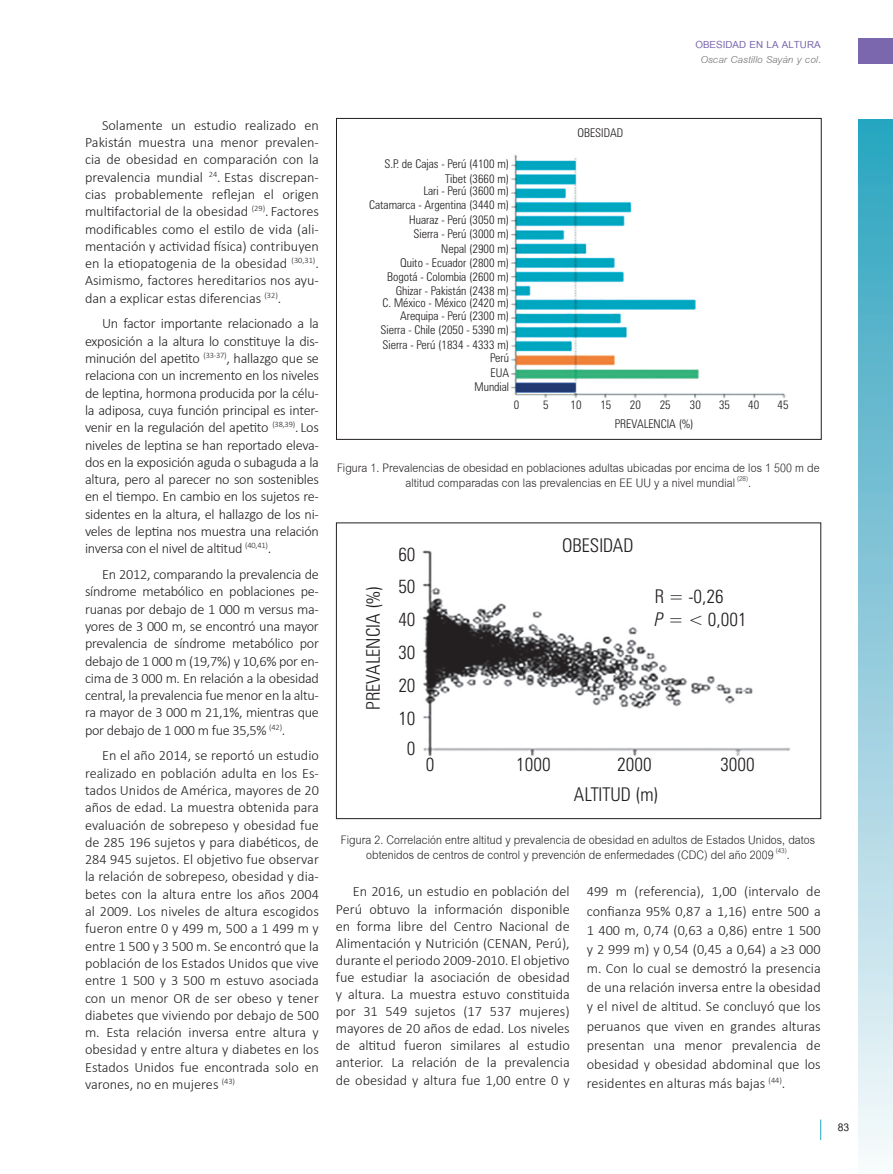
<style>
.page{position:relative;width:893px;height:1174px;background:#fff}
.page>*{position:absolute;margin:0;border:0;box-sizing:border-box;transform-origin:0 0}
.t1{font:300 condensed 18.9px/31.8px "Zurich BT";color:#231f20}
.t2{font:300 condensed 18.75px "Zurich BT";color:#231f20}
.t3{font:18px/15px "Cordia UPC";letter-spacing:.005em;color:#231f20;text-align:center;scale:.9 1}
.t4{font:700 15.75px "Cordia UPC";color:#231f20}
.t5{font:italic 15px "Cordia UPC";color:#6c6d70}
.t6{font:700 15px "Cordia UPC";color:#7a67ae}
.t7{font:300 14.25px/17.2px "Calibri";color:#231f20;text-align:justify}
.t8{font:300 condensed 12px/14.2px "Zurich BT";color:#231f20;text-align:right}
.s1{font-style:italic}
</style>
<div class="page">
<div style="left:859px;top:38px;width:34px;height:26px;background:#7a67ae"></div>
<div style="left:859px;top:119px;width:34px;height:1055px;background:linear-gradient(to bottom,#2da2bf,#f8f8fb)"></div>
<svg style="left:820px;top:1119px;width:1px;height:21px"></svg>
<img style="left:510px;top:155px;width:276px;height:243px">
<div style="left:336px;top:118px;width:485px;height:321px;border:1px solid #231f20"></div>
<img style="left:422px;top:550px;width:368px;height:210px">
<div style="left:336px;top:523px;width:485px;height:296px;border:1px solid #231f20"></div>
<p class="t6" style="left:695px;top:36px;width:127px">OBESIDAD EN LA ALTURA</p>
<p class="t5" style="left:700px;top:50px;width:122px">Oscar Castillo Sayán y col.</p>
<p class="t7" style="left:85px;top:116px;width:235px;text-indent:17px">Solamente un estudio realizado en Pakistán muestra una menor prevalen&shy;cia de obesidad en comparación con la prevalencia mundial <sup>24</sup>. Estas discrepan&shy;cias probablemente reflejan el origen multifactorial de la obesidad <sup>(29)</sup>. Factores modificables como el estilo de vida (ali&shy;mentación y actividad física) contribuyen en la etiopatogenia de la obesidad <sup>(30,31)</sup>.<br>Asimismo, factores hereditarios nos ayu&shy;dan a explicar estas diferencias <sup>(32)</sup>.</p>
<p class="t7" style="left:85px;top:315px;width:235px;text-indent:17px">Un factor importante relacionado a la exposición a la altura lo constituye la dis&shy;minución del apetito <sup>(33-37)</sup>, hallazgo que se relaciona con un incremento en los niveles de leptina, hormona producida por la célu&shy;la adiposa, cuya función principal es inter&shy;venir en la regulación del apetito <sup>(38,39)</sup>. Los niveles de leptina se han reportado eleva&shy;dos en la exposición aguda o subaguda a la altura, pero al parecer no son sostenibles en el tiempo. En cambio en los sujetos re&shy;sidentes en la altura, el hallazgo de los ni&shy;veles de leptina nos muestra una relación inversa con el nivel de altitud <sup>(40,41)</sup>.</p>
<p class="t7" style="left:85px;top:565px;width:235px;text-indent:17px">En 2012, comparando la prevalencia de síndrome metabólico en poblaciones pe&shy;ruanas por debajo de 1 000 m versus ma&shy;yores de 3 000 m, se encontró una mayor prevalencia de síndrome metabólico por debajo de 1 000 m (19,7%) y 10,6% por en&shy;cima de 3 000 m. En relación a la obesidad central, la prevalencia fue menor en la altu&shy;ra mayor de 3 000 m 21,1%, mientras que por debajo de 1 000 m fue 35,5% <sup>(42)</sup>.</p>
<p class="t7" style="left:85px;top:747px;width:235px;text-indent:17px">En el año 2014, se reportó un estudio realizado en población adulta en los Es&shy;tados Unidos de América, mayores de 20 años de edad. La muestra obtenida para evaluación de sobrepeso y obesidad fue de 285 196 sujetos y para diabéticos, de 284 945 sujetos. El objetivo fue observar la relación de sobrepeso, obesidad y dia&shy;betes con la altura entre los años 2004 al 2009. Los niveles de altura escogidos fueron entre 0 y 499 m, 500 a 1 499 m y entre 1 500 y 3 500 m. Se encontró que la población de los Estados Unidos que vive entre 1 500 y 3 500 m estuvo asociada con un menor OR de ser obeso y tener diabetes que viviendo por debajo de 500 m. Esta relación inversa entre altura y obesidad y entre altura y diabetes en los Estados Unidos fue encontrada solo en varones, no en mujeres <sup>(43)</sup></p>
<p class="t8" style="left:385px;top:156px;width:126px">S.P. de Cajas - Perú (4100 m)<br>Tibet (3660 m)</p>
<p class="t8" style="left:369px;top:184px;width:142px">Lari - Perú (3600 m)<br>Catamarca - Argentina (3440 m)<br>Huaraz - Perú (3050 m)<br>Sierra - Perú (3000 m)<br>Nepal (2900 m)<br>Quito - Ecuador (2800 m)<br>Bogotá - Colombia (2600 m)<br>Ghizar - Pakistán (2438 m)</p>
<p class="t8" style="left:380px;top:296px;width:130px;line-height:13.4px">C. México - México (2420 m)<br>Arequipa - Perú (2300 m)<br>Sierra - Chile (2050 - 5390 m)</p>
<p class="t8" style="left:383px;top:338px;width:128px;line-height:13.2px">Sierra - Perú (1834 - 4333 m)<br>Perú</p>
<p class="t8" style="left:475px;top:365px;width:36px">EUA<br>Mundial</p>
<p class="t8" style="left:577px;top:126px;width:47px">OBESIDAD</p>
<p class="t8" style="left:514px;top:397px;width:7px">0</p>
<p class="t8" style="left:543px;top:397px;width:7px">5</p>
<p class="t8" style="left:570px;top:397px;width:13px">10</p>
<p class="t8" style="left:600px;top:397px;width:13px">15</p>
<p class="t8" style="left:630px;top:397px;width:13px">20</p>
<p class="t8" style="left:660px;top:397px;width:13px">25</p>
<p class="t8" style="left:690px;top:397px;width:13px">30</p>
<p class="t8" style="left:719px;top:397px;width:13px">35</p>
<p class="t8" style="left:748px;top:397px;width:13px">40</p>
<p class="t8" style="left:778px;top:397px;width:13px">45</p>
<p class="t8" style="left:615px;top:416px;width:80px">PREVALENCIA (%)</p>
<p class="t3" style="left:337px;top:460px;width:538px">Figura 1. Prevalencias de obesidad en poblaciones adultas ubicadas por encima de los 1 500 m de altitud comparadas con las prevalencias en EE UU y a nivel mundial <sup>(28)</sup>.</p>
<h2 class="t2" style="left:362px;top:709px;width:125px;rotate:-90deg">PREVALENCIA (%)</h2>
<h1 class="t1" style="left:398px;top:538px;width:19px">60<br>50</h1>
<h1 class="t1" style="left:398px;top:603px;width:19px">40</h1>
<h1 class="t1" style="left:398px;top:636px;width:19px">30</h1>
<h1 class="t1" style="left:398px;top:669px;width:19px">20</h1>
<h1 class="t1" style="left:398px;top:702px;width:19px">10</h1>
<h1 class="t1" style="left:407px;top:732px;width:10px">0</h1>
<h1 class="t1" style="left:426px;top:748px;width:10px">0</h1>
<h1 class="t1" style="left:562px;top:529px;width:73px">OBESIDAD</h1>
<h1 class="t1" style="left:655px;top:585px;width:93px;line-height:22.6px">R = -0,26<br><span class="s1">P</span> = &lt; 0,001</h1>
<h1 class="t1" style="left:516px;top:748px;width:36px">1000</h1>
<h1 class="t1" style="left:617px;top:748px;width:36px">2000</h1>
<h1 class="t1" style="left:720px;top:748px;width:36px">3000</h1>
<h1 class="t1" style="left:574px;top:778px;width:86px">ALTITUD (m)</h1>
<p class="t3" style="left:341px;top:832px;width:529px">Figura 2. Correlación entre altitud y prevalencia de obesidad en adultos de Estados Unidos, datos obtenidos de centros de control y prevención de enfermedades (CDC) del año 2009 <sup>(43)</sup>.</p>
<p class="t7" style="left:336px;top:883px;width:235px;text-indent:17px">En 2016, un estudio en población del Perú obtuvo la información disponible en forma libre del Centro Nacional de Alimentación y Nutrición (CENAN, Perú), durante el periodo 2009-2010. El objetivo fue estudiar la asociación de obesidad y altura. La muestra estuvo constituida por 31 549 sujetos (17 537 mujeres) mayores de 20 años de edad. Los niveles de altitud fueron similares al estudio anterior. La relación de la prevalencia de obesidad y altura fue 1,00 entre 0 y</p>
<p class="t7" style="left:587px;top:882px;width:235px;line-height:19.2px">499 m (referencia), 1,00 (intervalo de confianza 95% 0,87 a 1,16) entre 500 a 1 400 m, 0,74 (0,63 a 0,86) entre 1 500 y 2 999 m) y 0,54 (0,45 a 0,64) a ≥3 000 m. Con lo cual se demostró la presencia de una relación inversa entre la obesidad y el nivel de altitud. Se concluyó que los peruanos que viven en grandes alturas presentan una menor prevalencia de obesidad y obesidad abdominal que los residentes en alturas más bajas <sup>(44)</sup>.</p>
<p class="t4" style="left:838px;top:1118px;width:13px">83</p>
</div>
